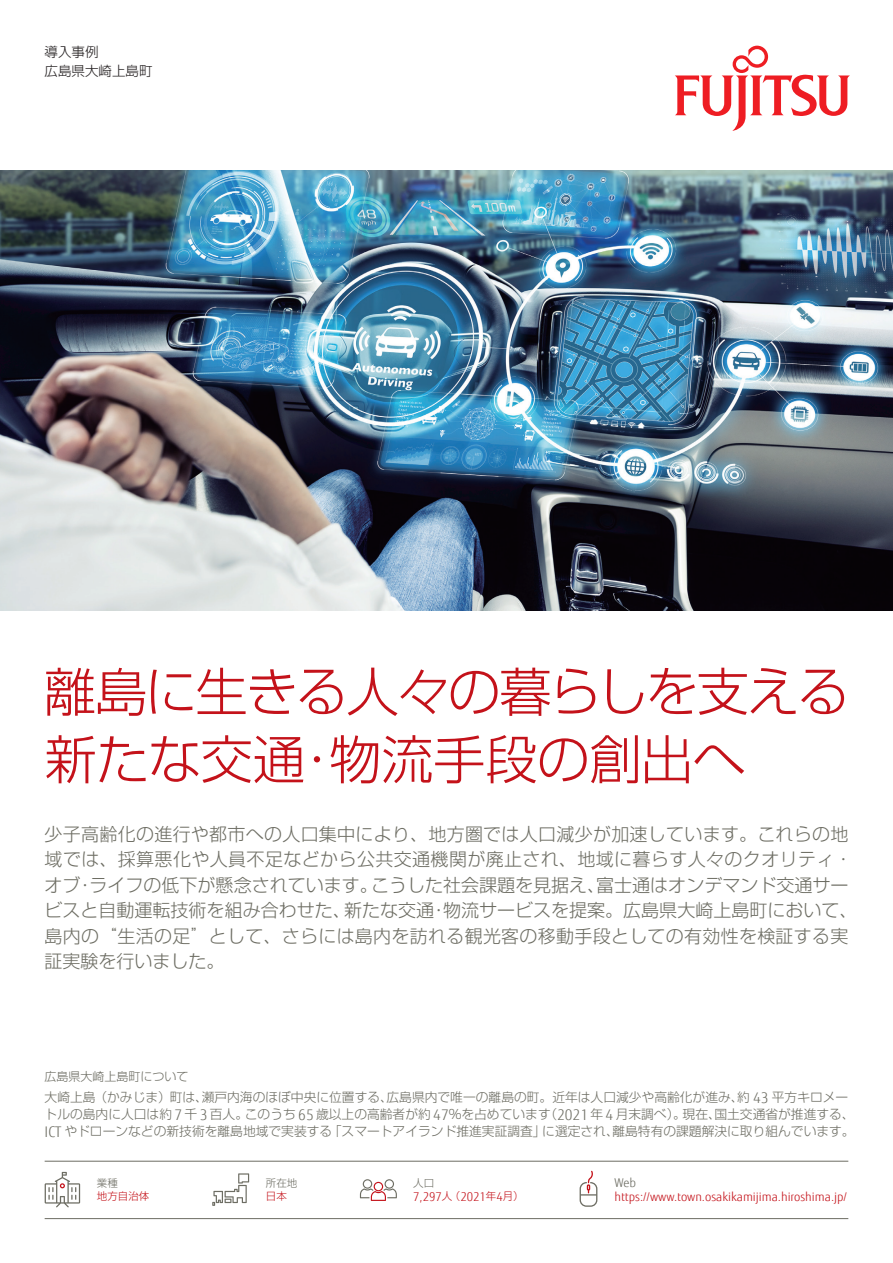
<style>
.page{position:relative;width:893px;height:1263px;background:#fff}
.page>*{position:absolute;margin:0;border:0;box-sizing:border-box;transform-origin:0 0}
.t1{font:300 52.5px/67.5px "Shin Go Pro";letter-spacing:-.03em;color:#c4121a}
.t2{font:300 18px/25.5px "Shin Go Pro";letter-spacing:.015em;color:#6d6d63}
.t3{font:300 13.5px/19.5px "Shin Go Pro";color:#231f20}
.t4{font:300 12.75px/17.2px "Shin Go Pro";color:#6d6d63}
.t5{font:300 12.15px "Fujitsu Sans";color:#c4121a}
.t6{font:300 12.15px "Fujitsu Sans";color:#6d6d63}
.t7{font:300 12px "Shin Go Pro";color:#6d6d63}
.t8{font:300 10.5px "Shin Go Pro";color:#6d6d63}
.t9{font:300 10.5px "Shin Go Pro";color:#c4121a}
.s1{font-family:"Fujitsu Sans";font-size:14.7px}
.s2{font-family:"Shin Go Pro";font-size:10.5px}
</style>
<div class="page">
<hr style="left:45px;top:1161px;width:803px;height:1px;background:#6d6d63">
<hr style="left:45px;top:1218px;width:803px;height:1px;background:#6d6d63">
<img style="left:0;top:170px;width:893px;height:440px">
<div style="left:580px;top:1182px;width:17px;height:25px;border:1px solid #6d6d63;border-radius:6px"></div>
<svg style="left:580px;top:1170px;width:17px;height:25px"></svg>
<svg style="left:212px;top:1173px;width:37px;height:33px"></svg>
<svg style="left:45px;top:1172px;width:35px;height:35px"></svg>
<svg style="left:360px;top:1179px;width:37px;height:22px"></svg>
<svg style="left:675px;top:46px;width:175px;height:85px"></svg>
<p class="t3" style="left:45px;top:40px;width:110px">導入事例<br>広島県大崎上島町</p>
<h1 class="t1" style="left:44px;top:652px;width:808px">離島に生きる人々の暮らしを支える新たな交通・物流手段の創出へ</h1>
<p class="t2" style="left:45px;top:819px;width:814px">少子高齢化の進行や都市への人口集中により、地方圏では人口減少が加速しています。これらの地域では、採算悪化や人員不足などから公共交通機関が廃止され、地域に暮らす人々のクオリティ・オブ・ライフの低下が懸念されています。こうした社会課題を見据え、富士通はオンデマンド交通サービスと自動運転技術を組み合わせた、新たな交通・物流サービスを提案。広島県大崎上島町において、島内の“生活の足”として、さらには島内を訪れる観光客の移動手段としての有効性を検証する実証実験を行いました。</p>
<p class="t7" style="left:45px;top:1066px;width:146px">広島県大崎上島町について</p>
<p class="t4" style="left:45px;top:1087px;width:811px">大崎上島（かみじま）町は、瀬戸内海のほぼ中央に位置する、広島県内で唯一の離島の町。近年は人口減少や高齢化が進み、約 <span class="s1">43</span> 平方キロメートルの島内に人口は約 <span class="s1">7</span> 千 <span class="s1">3</span> 百人。このうち <span class="s1">65</span> 歳以上の高齢者が約 <span class="s1">47</span>％を占めています（<span class="s1">2021</span> 年 <span class="s1">4</span> 月末調べ）。現在、国土交通省が推進する、<br><span class="s1">ICT</span> やドローンなどの新技術を離島地域で実装する「スマートアイランド推進実証調査」に選定され、離島特有の課題解決に取り組んでいます。</p>
<p class="t8" style="left:97px;top:1174px;width:22px">業種</p>
<p class="t9" style="left:97px;top:1188px;width:54px">地方自治体</p>
<p class="t8" style="left:266px;top:1174px;width:33px">所在地</p>
<p class="t9" style="left:266px;top:1188px;width:22px">日本</p>
<p class="t8" style="left:413px;top:1174px;width:22px">人口</p>
<p class="t5" style="left:413px;top:1189px;width:112px">7,297<span class="s2">人（</span>2021<span class="s2">年</span>4<span class="s2">月）</span></p>
<p class="t6" style="left:614px;top:1176px;width:23px">Web</p>
<p class="t5" style="left:614px;top:1189px;width:234px">https://www.town.osakikamijima.hiroshima.jp/</p>
</div>
